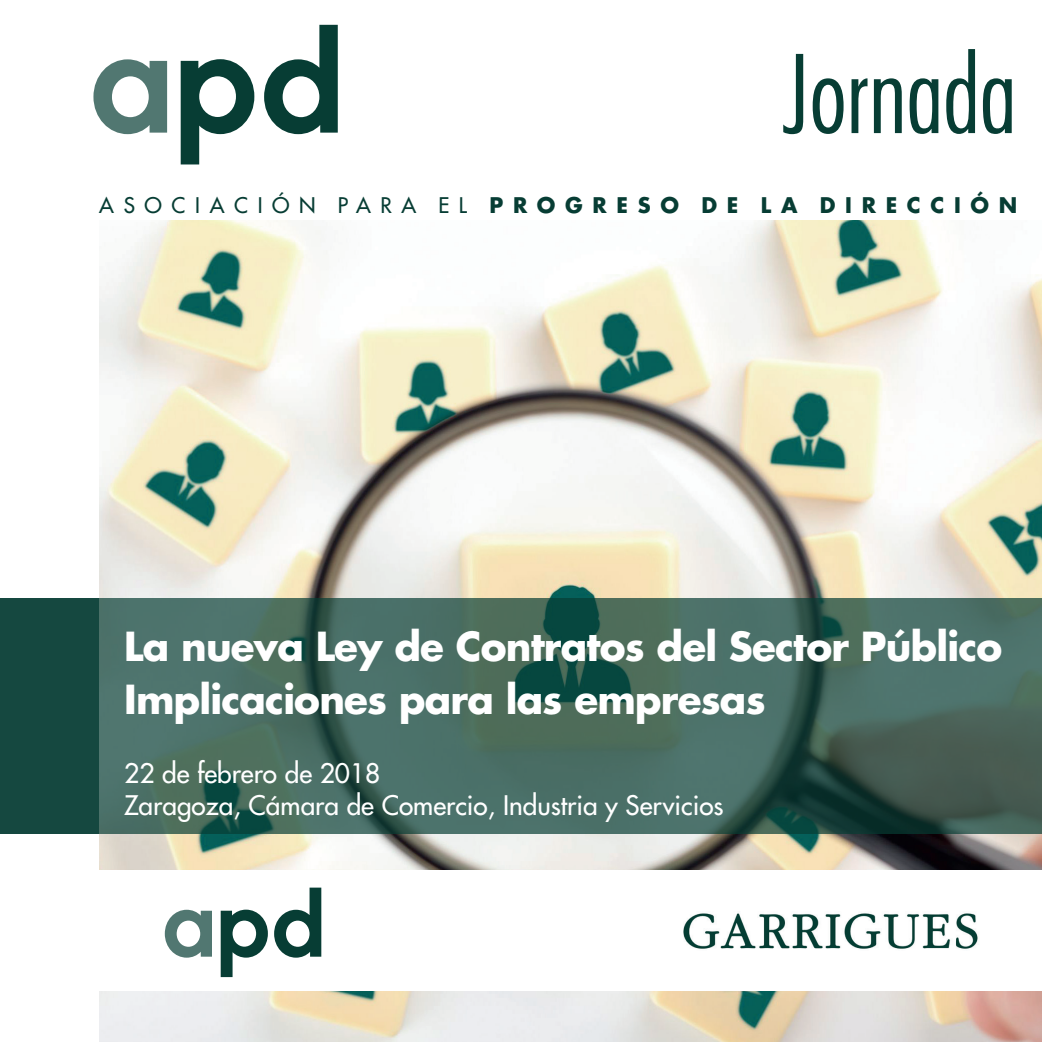
<style>
.page{position:relative;width:1042px;height:1042px;background:#fff}
.page>*{position:absolute;margin:0;border:0;box-sizing:border-box;transform-origin:0 0}
.t1{font:300 condensed 105px "Futura Std";color:#073d34}
.t2{font:700 38.85px/52.5px "Futura Std";letter-spacing:-.02em;color:#fff}
.t3{font:500 26.25px/31.5px "Futura Std";color:#fff}
.t4{font:700 21px "Futura Std";letter-spacing:.46em;color:#073d34}
.s1{font-weight:500}
</style>
<div class="page">
<img style="left:99px;top:221px;width:943px;height:821px">
<div style="left:0;top:871px;width:1042px;height:120px;background:#fff"></div>
<svg style="left:181px;top:59px;width:73px;height:105px"></svg>
<svg style="left:264px;top:25px;width:74px;height:109px"></svg>
<svg style="left:93px;top:59px;width:74px;height:75px"></svg>
<svg style="left:0;top:598px;width:1042px;height:235px;background:#3f655b"></svg>
<svg style="left:221px;top:909px;width:47px;height:68px"></svg>
<svg style="left:274px;top:887px;width:47px;height:70px"></svg>
<svg style="left:165px;top:910px;width:47px;height:47px"></svg>
<img style="left:683px;top:913px;width:295px;height:36px">
<h1 class="t1" style="left:782px;top:32px;width:236px">Jornada</h1>
<p class="t4" style="left:99px;top:191px;width:919px"><span class="s1">ASOCIACIÓN PARA EL</span> PROGRESO DE LA DIRECCIÓN</p>
<p class="t2" style="left:124px;top:620px;width:879px">La nueva Ley de Contratos del Sector Público<br>Implicaciones para las empresas</p>
<p class="t3" style="left:124px;top:758px;width:601px">22 de febrero de 2018<br>Zaragoza, Cámara de Comercio, Industria y Servicios</p>
</div>
